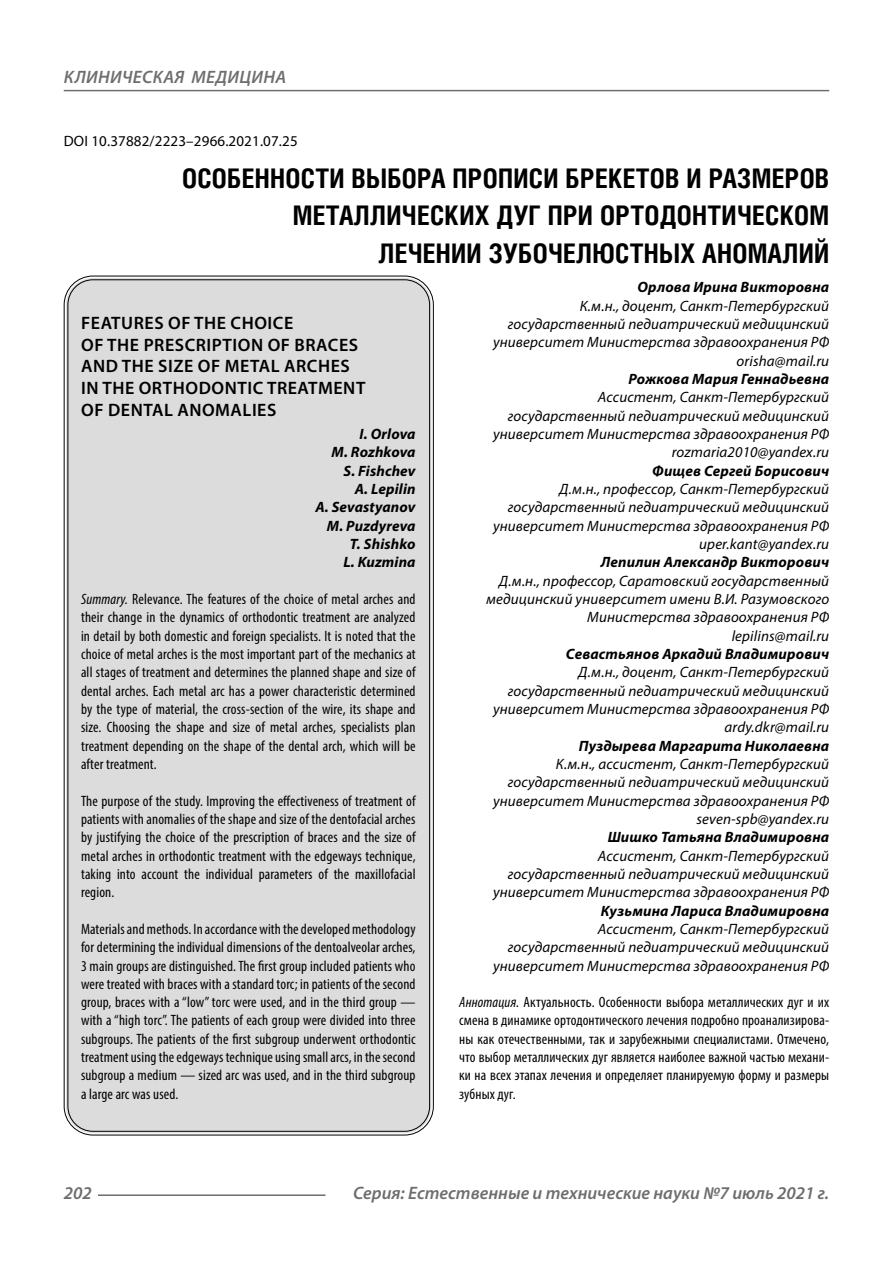
<style>
.page{position:relative;width:893px;height:1263px;background:#fff}
.page>*{position:absolute;margin:0;border:0;box-sizing:border-box;transform-origin:0 0}
.Header{font:700 27px/37.5px "Helios Cond C";letter-spacing:.01em;color:#000;text-align:right}
.Header-eng{font:600 18px/21.6px "Myriad Pro";letter-spacing:.03em;color:#000}
.t1{font:italic 600 18px "Myriad Pro";color:#6e6e6e}
.Annotation-eng{font:condensed 15px/18.3px "Myriad Pro";letter-spacing:.01em;color:#000;text-align:justify}
.Author-doc{font:italic 15px/18.3px "Myriad Pro";letter-spacing:.01em;color:#000;text-align:right}
.Annotation-rus{font:condensed 15px/18.3px "Myriad Pro";letter-spacing:.01em;color:#000;text-align:justify}
.Author{font:italic 700 15px "Myriad Pro";letter-spacing:.01em;color:#000}
.Author-email{font:italic 15px "Myriad Pro";letter-spacing:.01em;color:#000}
.Author-eng{font:italic 700 15px "Myriad Pro";letter-spacing:.01em;color:#000}
.DOI{font:15px "Myriad Pro";letter-spacing:.01em;color:#000}
.s1{font-style:italic}
</style>
<div class="page">
<div style="left:66px;top:278px;width:365px;height:855px;background:#dcdcdc;border-radius:27px"></div>
<hr style="left:98px;top:1194px;width:227px;height:2px;background:#6e6e6e">
<hr style="left:64px;top:90px;width:765px;height:1px;background:#6e6e6e">
<p class="t1" style="left:64px;top:66px;width:23px">Клиническая</p>
<p class="t1" style="left:191px;top:66px;width:13px">меди</p>
<p class="t1" style="left:240px;top:66px;width:25px">цина</p>
<p class="DOI" style="left:64px;top:132px;width:235px">DOI 10.37882/2223–2966.2021.07.25</p>
<p class="Header" style="left:182px;top:159px;width:649px">ОСОБЕННОСТИ ВЫБОРА ПРОПИСИ БРЕКЕТОВ И РАЗМЕРОВ<br>МЕТАЛЛИЧЕСКИХ ДУГ ПРИ ОРТОДОНТИЧЕСКОМ<br>ЛЕЧЕНИИ ЗУБОЧЕЛЮСТНЫХ АНОМАЛИЙ</p>
<p class="Author" style="left:638px;top:278px;width:193px">Орлова Ирина Викторовна</p>
<p class="Author-doc" style="left:493px;top:296px;width:338px">К.м.н., доцент, Санкт-Петербургский государственный педиатрический медицинский университет Министерства здравоохранения РФ</p>
<p class="Author-email" style="left:736px;top:351px;width:94px">orisha@mail.ru</p>
<p class="Author" style="left:628px;top:369px;width:202px">Рожкова Мария Геннадьевна</p>
<p class="Author-doc" style="left:493px;top:388px;width:338px">Ассистент, Санкт-Петербургский государственный педиатрический медицинский университет Министерства здравоохранения РФ</p>
<p class="Author-email" style="left:672px;top:443px;width:159px">rozmaria2010@yandex.ru</p>
<p class="Author" style="left:652px;top:461px;width:178px">Фищев Сергей Борисович</p>
<p class="Author-doc" style="left:493px;top:480px;width:338px">Д.м.н., профессор, Санкт-Петербургский государственный педиатрический медицинский университет Министерства здравоохранения РФ</p>
<p class="Author-email" style="left:699px;top:535px;width:131px">uper.kant@yandex.ru</p>
<p class="Author" style="left:601px;top:552px;width:230px">Лепилин Александр Викторович</p>
<p class="Author-doc" style="left:486px;top:571px;width:345px">Д.м.н., профессор, Саратовский государственный медицинский университет имени В.И. Разумовского<br>Министерства здравоохранения РФ</p>
<p class="Author-email" style="left:732px;top:626px;width:99px">lepilins@mail.ru</p>
<p class="Author" style="left:566px;top:644px;width:265px">Севастьянов Аркадий Владимирович</p>
<p class="Author-doc" style="left:493px;top:663px;width:338px">Д.м.н., доцент, Санкт-Петербургский государственный педиатрический медицинский университет Министерства здравоохранения РФ</p>
<p class="Author-email" style="left:725px;top:718px;width:106px">ardy.dkr@mail.ru</p>
<p class="Author" style="left:579px;top:736px;width:252px">Пуздырева Маргарита Николаевна</p>
<p class="Author-doc" style="left:493px;top:754px;width:338px">К.м.н., ассистент, Санкт-Петербургский государственный педиатрический медицинский университет Министерства здравоохранения РФ</p>
<p class="Author-email" style="left:696px;top:810px;width:134px">seven-spb@yandex.ru</p>
<p class="Author" style="left:608px;top:827px;width:223px">Шишко Татьяна Владимировна</p>
<p class="Author-doc" style="left:493px;top:846px;width:338px">Ассистент, Санкт-Петербургский государственный педиатрический медицинский университет Министерства здравоохранения РФ</p>
<p class="Author" style="left:601px;top:901px;width:230px">Кузьмина Лариса Владимировна</p>
<p class="Author-doc" style="left:493px;top:919px;width:338px">Ассистент, Санкт-Петербургский государственный педиатрический медицинский университет Министерства здравоохранения РФ</p>
<p class="Annotation-rus" style="left:459px;top:993px;width:371px"><span class="s1">Аннотация.</span> Актуальность. Особенности выбора металлических дуг и их смена в динамике ортодонтического лечения подробно проанализирова&shy;ны как отечественными, так и зарубежными специалистами. Отмечено, что выбор металлических дуг является наиболее важной частью механи&shy;ки на всех этапах лечения и определяет планируемую форму и размеры зубных дуг.</p>
<p class="Header-eng" style="left:81px;top:312px;width:286px">FEATURES OF THE CHOICE<br>OF THE PRESCRIPTION OF BRACES<br>AND THE SIZE OF METAL ARCHES<br>IN THE ORTHODONTIC TREATMENT<br>OF DENTAL ANOMALIES</p>
<p class="Author-eng" style="left:359px;top:424px;width:58px">I. Orlova</p>
<p class="Author-eng" style="left:332px;top:443px;width:86px">M. Rozhkova</p>
<p class="Author-eng" style="left:344px;top:461px;width:73px">S. Fishchev</p>
<p class="Author-eng" style="left:355px;top:479px;width:62px">A. Lepilin</p>
<p class="Author-eng" style="left:315px;top:498px;width:102px">A. Sevastyanov</p>
<p class="Author-eng" style="left:327px;top:516px;width:90px">M. Puzdyreva</p>
<p class="Author-eng" style="left:350px;top:534px;width:67px">T. Shishko</p>
<p class="Author-eng" style="left:343px;top:552px;width:74px">L. Kuzmina</p>
<p class="Annotation-eng" style="left:81px;top:590px;width:336px"><span class="s1">Summary.</span> Relevance. The features of the choice of metal arches and their change in the dynamics of orthodontic treatment are analyzed in detail by both domestic and foreign specialists. It is noted that the choice of metal arches is the most important part of the mechanics at all stages of treatment and determines the planned shape and size of dental arches. Each metal arc has a power characteristic determined by the type of material, the cross-section of the wire, its shape and size. Choosing the shape and size of metal arches, specialists plan treatment depending on the shape of the dental arch, which will be after treatment.</p>
<p class="Annotation-eng" style="left:81px;top:791px;width:336px">The purpose of the study. Improving the effectiveness of treatment of patients with anomalies of the shape and size of the dentofacial arches by justifying the choice of the prescription of braces and the size of metal arches in orthodontic treatment with the edgeways technique, taking into account the individual parameters of the maxillofacial region.</p>
<p class="Annotation-eng" style="left:81px;top:919px;width:336px">Materials and methods. In accordance with the developed methodology for determining the individual dimensions of the dentoalveolar arches, 3 main groups are distinguished. The first group included patients who were treated with braces with a standard torc; in patients of the second group, braces with a “low” torc were used, and in the third group — with a “high torc”. The patients of each group were divided into three subgroups. The patients of the first subgroup underwent orthodontic treatment using the edgeways technique using small arcs, in the second subgroup a medium — sized arc was used, and in the third subgroup a large arc was used.</p>
<p class="t1" style="left:64px;top:1182px;width:30px">202</p>
<p class="t1" style="left:353px;top:1182px;width:478px">Серия: Естественные и технические науки №7 июль 2021 г.</p>
</div>
